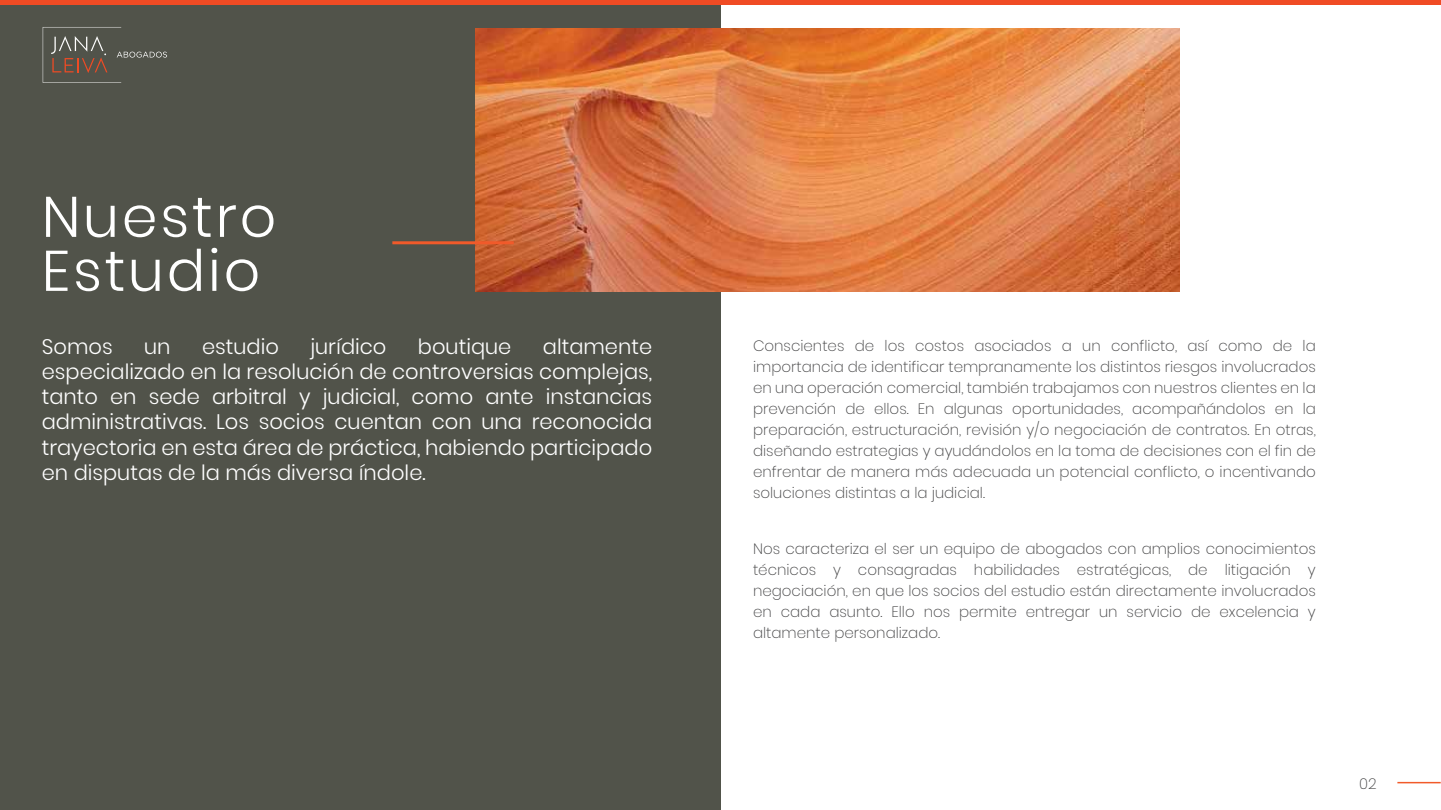
<style>
.page{position:relative;width:1441px;height:810px;background:#fff}
.page>*{position:absolute;margin:0;border:0;box-sizing:border-box;transform-origin:0 0}
.t1{font:300 57px/54px "Poppins";letter-spacing:.05em;color:#fff}
.t2{font:300 21px/25.2px "Poppins";color:#fff;text-align:justify}
.t3{font:200 15px/21px "Poppins";color:#414142;text-align:justify}
</style>
<div class="page">
<div style="left:1px;top:0;width:720px;height:810px;background:#51534a"></div>
<hr style="left:1397px;top:782px;width:43px;height:1px;background:#f15a2a">
<hr style="left:0;top:0;width:1440px;height:4px;background:#f04b24">
<img style="left:475px;top:29px;width:704px;height:263px">
<hr style="left:392px;top:241px;width:121px;height:3px;background:#f15a2a">
<svg style="left:43px;top:27px;width:124px;height:56px"></svg>
<h1 class="t1" style="left:42px;top:190px;width:236px">Nuestro<br>Estudio</h1>
<h2 class="t2" style="left:42px;top:334px;width:72px">Somos</h2>
<h2 class="t2" style="left:144px;top:334px;width:28px">un</h2>
<h2 class="t2" style="left:202px;top:334px;width:78px">estudio</h2>
<h2 class="t2" style="left:310px;top:334px;width:78px">jurídico</h2>
<h2 class="t2" style="left:418px;top:334px;width:95px">boutique</h2>
<p class="t2" style="left:42px;top:334px;width:612px;text-indent:501px">altamente especializado en la resolución de controversias complejas, tanto en sede arbitral y judicial, como ante instancias administrativas. Los socios cuentan con una reconocida trayectoria en esta área de práctica, habiendo participado en disputas de la más diversa índole.</p>
<p class="t3" style="left:753px;top:335px;width:564px">Conscientes de los costos asociados a un conflicto, así como de la importancia de identificar tempranamente los distintos riesgos involucrados en una operación comercial, también trabajamos con nuestros clientes en la prevención de ellos. En algunas oportunidades, acompañándolos en la preparación, estructuración, revisión y/o negociación de contratos. En otras, diseñando estrategias y ayudándolos en la toma de decisiones con el fin de enfrentar de manera más adecuada un potencial conflicto, o incentivando soluciones distintas a la judicial.</p>
<p class="t3" style="left:753px;top:538px;width:564px">Nos caracteriza el ser un equipo de abogados con amplios conocimientos técnicos y consagradas habilidades estratégicas, de litigación y negociación, en que los socios del estudio están directamente involucrados en cada asunto. Ello nos permite entregar un servicio de excelencia y altamente personalizado.</p>
<p class="t3" style="left:1358px;top:773px;width:19px">02</p>
</div>
